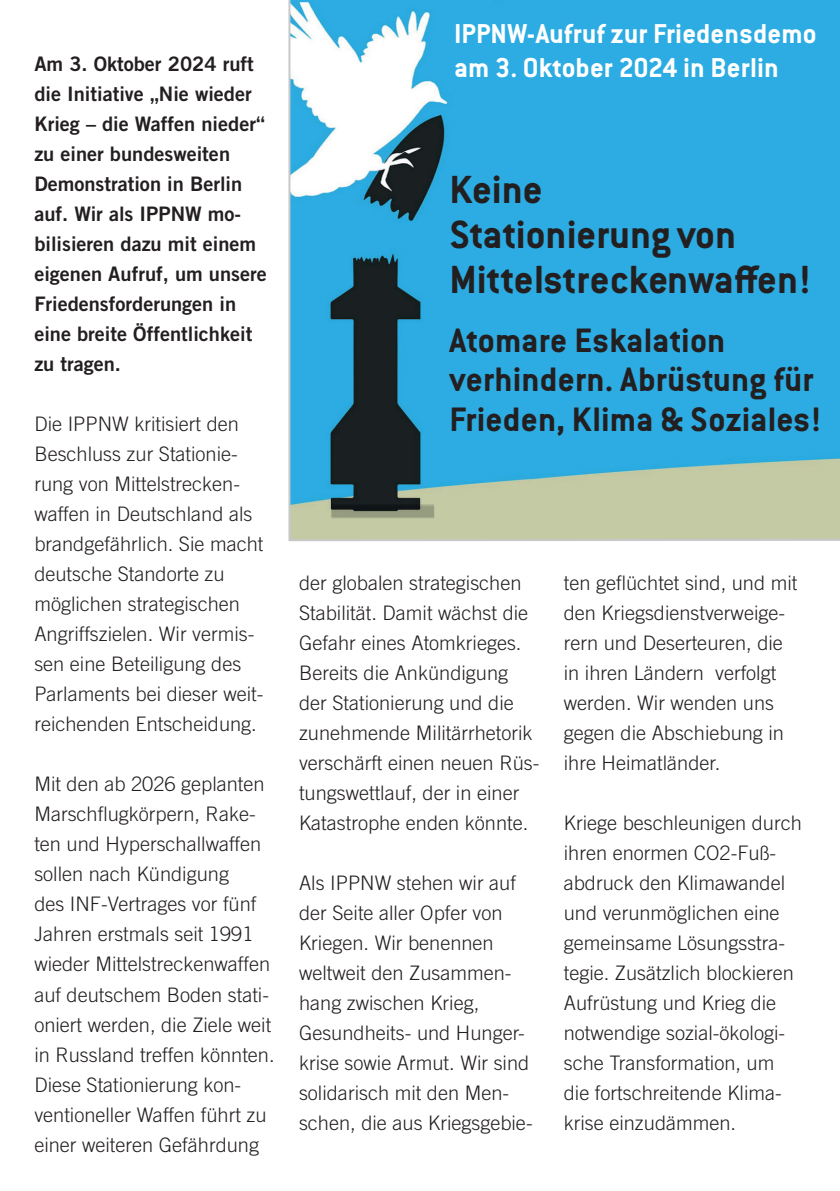
<style>
.page{position:relative;width:840px;height:1191px;background:#fff}
.page>*{position:absolute;margin:0;border:0;box-sizing:border-box;transform-origin:0 0}
.t1{font:700 43.2px/45px "Conduit ITC Std";color:#231f20}
.t2{font:700 37.2px/39.4px "Conduit ITC Std";letter-spacing:.005em;color:#231f20}
.t3{font:700 30px/34px "Conduit ITC Std";letter-spacing:.005em;color:#fff}
.t4{font:300 20px/30px "Trade Gothic LT Std";color:#231f20}
.t5{font:20px/30px "Trade Gothic LT Std Bd 2";color:#231f20}
</style>
<div class="page">
<svg style="left:288px;top:0;width:551px;height:541px;background:#48aacf"></svg>
<p class="t5" style="left:34px;top:49px;width:234px">Am 3. Oktober 2024 ruft die Initiative „Nie wieder<br>Krieg – die Waffen nieder“ zu einer bundesweiten<br>Demonstration in Berlin auf. Wir als IPPNW mo&shy;bilisieren dazu mit einem eigenen Aufruf, um unsere<br>Friedensforderungen in eine breite Öffentlichkeit zu tragen.</p>
<p class="t4" style="left:34px;top:409px;width:230px">Die IPPNW kritisiert den<br>Beschluss zur Stationie&shy;rung von Mittelstrecken&shy;waffen in Deutschland als brandgefährlich. Sie macht deutsche Standorte zu möglichen strategischen<br>Angriffszielen. Wir vermis&shy;sen eine Beteiligung des<br>Parlaments bei dieser weit&shy;reichenden Entscheidung.</p>
<p class="t4" style="left:34px;top:769px;width:242px">Mit den ab 2026 geplanten<br>Marschflugkörpern, Rake&shy;ten und Hyperschallwaffen sollen nach Kündigung<br>des INF-Vertrages vor fünf<br>Jahren erstmals seit 1991 wieder Mittelstreckenwaffen auf deutschem Boden stati&shy;oniert werden, die Ziele weit in Russland treffen könnten.<br>Diese Stationierung kon&shy;ventioneller Waffen führt zu einer weiteren Gefährdung</p>
<h3 class="t3" style="left:454px;top:16px;width:364px">IPPNW-Aufruf zur Friedensdemo am 3. Oktober 2024 in Berlin</h3>
<h1 class="t1" style="left:449px;top:166px;width:363px">Keine<br>Stationierung von<br>Mittelstreckenwaffen!</h1>
<h2 class="t2" style="left:449px;top:319px;width:373px">Atomare Eskalation verhindern. Abrüstung für<br>Frieden, Klima &amp; Soziales!</h2>
<p class="t4" style="left:299px;top:567px;width:242px">der globalen strategischen<br>Stabilität. Damit wächst die<br>Gefahr eines Atomkrieges.<br>Bereits die Ankündigung der Stationierung und die zunehmende Militärrhetorik verschärft einen neuen Rüs&shy;tungswettlauf, der in einer<br>Katastrophe enden könnte.</p>
<p class="t4" style="left:299px;top:867px;width:235px">Als IPPNW stehen wir auf der Seite aller Opfer von<br>Kriegen. Wir benennen weltweit den Zusammen&shy;hang zwischen Krieg,<br>Gesundheits- und Hunger&shy;krise sowie Armut. Wir sind solidarisch mit den Men&shy;schen, die aus Kriegsgebie-</p>
<p class="t4" style="left:563px;top:567px;width:235px">ten geflüchtet sind, und mit den Kriegsdienstverweige&shy;rern und Deserteuren, die in ihren Ländern verfolgt werden. Wir wenden uns gegen die Abschiebung in ihre Heimatländer.</p>
<p class="t4" style="left:563px;top:807px;width:239px">Kriege beschleunigen durch ihren enormen CO2-Fuß&shy;abdruck den Klimawandel und verunmöglichen eine gemeinsame Lösungsstra&shy;tegie. Zusätzlich blockieren<br>Aufrüstung und Krieg die notwendige sozial-ökologi&shy;sche Transformation, um die fortschreitende Klima&shy;krise einzudämmen.</p>
</div>
